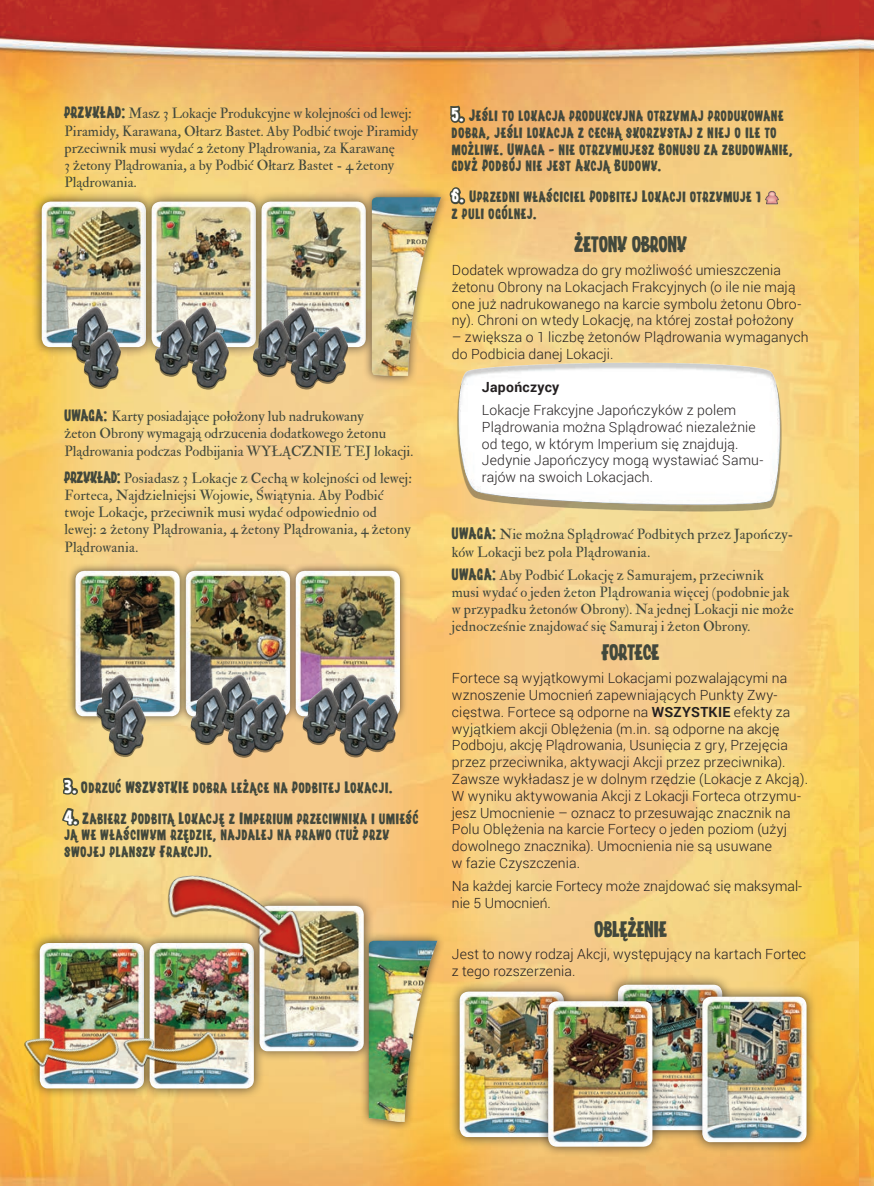
<style>
.page{position:relative;width:874px;height:1186px;background:#fff}
.page>*{position:absolute;margin:0;border:0;box-sizing:border-box;transform-origin:0 0}
.new_boldniejszy{font:19.25px "Tygodnik";letter-spacing:.01em;color:#42483c}
.note{font:14.35px/17.2px "IM FELL Double Pica Roman";color:#42483c}
.basic_txt{font:14.35px/17.2px "IM FELL Double Pica Roman";letter-spacing:.01em;color:#42483c}
.basic_txt-2{font:300 14px/16.8px "Roboto";letter-spacing:.01em;color:#231f20}
.note-2{font:14px/16.8px "Tygodnik";letter-spacing:.065em;color:#42483c}
.basic_txt-3{font:700 14px "Roboto";letter-spacing:.02em;color:#231f20}
.s1{font-family:"Tygodnik";font-size:14px}
.s2{font-size:17.5px;color:#fff}
.s3{font-weight:700}
</style>
<div class="page">
<img style="left:0;top:0;width:858px;height:1186px">
<img style="left:858px;top:0;width:15px;height:595px">
<img style="left:409px;top:331px;width:371px;height:238px">
<img style="left:778px;top:595px;width:95px;height:591px">
<svg style="left:447px;top:104px;width:21px;height:22px"></svg>
<svg style="left:447px;top:184px;width:21px;height:24px"></svg>
<img style="left:764px;top:190px;width:15px;height:15px">
<svg style="left:60px;top:775px;width:22px;height:54px"></svg>
<div style="left:448px;top:980px;width:126px;height:167px;background:#231f20;opacity:.75"></div>
<img style="left:459px;top:991px;width:78px;height:146px">
<div style="left:606px;top:973px;width:126px;height:167px;background:#231f20;opacity:.75"></div>
<img style="left:617px;top:984px;width:105px;height:146px">
<div style="left:691px;top:985px;width:126px;height:167px;background:#231f20;opacity:.75"></div>
<img style="left:702px;top:996px;width:104px;height:146px">
<div style="left:537px;top:990px;width:126px;height:167px;background:#231f20;opacity:.75"></div>
<img style="left:548px;top:1001px;width:104px;height:145px">
<div style="left:177px;top:562px;width:121px;height:163px;background:#231f20;opacity:.75"></div>
<img style="left:188px;top:571px;width:99px;height:99px">
<div style="left:67px;top:562px;width:121px;height:163px;background:#231f20;opacity:.75"></div>
<img style="left:75px;top:571px;width:105px;height:145px">
<div style="left:287px;top:562px;width:121px;height:163px;background:#231f20;opacity:.75"></div>
<img style="left:295px;top:571px;width:105px;height:99px">
<img style="left:81px;top:651px;width:64px;height:94px">
<img style="left:312px;top:651px;width:64px;height:19px">
<img style="left:200px;top:651px;width:64px;height:19px">
<img style="left:94px;top:675px;width:64px;height:86px">
<img style="left:324px;top:757px;width:65px;height:2px">
<img style="left:213px;top:754px;width:64px;height:4px">
<img style="left:287px;top:663px;width:64px;height:94px">
<img style="left:175px;top:663px;width:65px;height:94px">
<img style="left:345px;top:670px;width:65px;height:87px">
<img style="left:234px;top:670px;width:64px;height:84px">
<div style="left:31px;top:191px;width:125px;height:167px;background:#231f20;opacity:.75"></div>
<img style="left:42px;top:202px;width:99px;height:145px">
<div style="left:141px;top:191px;width:125px;height:167px;background:#231f20;opacity:.75"></div>
<img style="left:151px;top:202px;width:99px;height:105px">
<div style="left:250px;top:191px;width:126px;height:167px;background:#231f20;opacity:.75"></div>
<img style="left:261px;top:202px;width:101px;height:145px">
<img style="left:56px;top:283px;width:65px;height:94px">
<img style="left:164px;top:283px;width:65px;height:24px">
<img style="left:262px;top:283px;width:65px;height:19px">
<img style="left:69px;top:307px;width:64px;height:84px">
<img style="left:177px;top:307px;width:61px;height:82px">
<img style="left:275px;top:389px;width:64px;height:5px">
<img style="left:140px;top:295px;width:64px;height:85px">
<img style="left:238px;top:295px;width:64px;height:94px">
<img style="left:296px;top:302px;width:64px;height:89px">
<div style="left:362px;top:188px;width:86px;height:197px;background:#231f20;opacity:.75"></div>
<img style="left:371px;top:197px;width:73px;height:179px">
<div style="left:359px;top:931px;width:86px;height:200px;background:#231f20;opacity:.75"></div>
<img style="left:368px;top:940px;width:82px;height:182px">
<div style="left:29px;top:932px;width:125px;height:167px;background:#231f20;opacity:.75"></div>
<img style="left:40px;top:943px;width:99px;height:51px">
<div style="left:139px;top:932px;width:126px;height:167px;background:#231f20;opacity:.75"></div>
<img style="left:149px;top:992px;width:105px;height:96px">
<div style="left:248px;top:895px;width:126px;height:166px;background:#231f20;opacity:.75"></div>
<img style="left:259px;top:905px;width:104px;height:146px">
<img style="left:141px;top:841px;width:198px;height:151px">
<img style="left:145px;top:994px;width:100px;height:119px">
<img style="left:10px;top:994px;width:135px;height:119px">
<p class="note" style="left:64px;top:105px;width:355px"><span class="s1">PRZYKŁAD:</span> Masz 3 Lokacje Produkcyjne w kolejności od lewej:<br>Piramidy, Karawana, Ołtarz Bastet. Aby Podbić twoje Piramidy przeciwnik musi wydać 2 żetony Plądrowania, za Karawanę<br>3 żetony Plądrowania, a by Podbić Ołtarz Bastet - 4 żetony Plądrowania.</p>
<p class="note" style="left:64px;top:408px;width:350px"><span class="s1">UWAGA:</span> Karty posiadające położony lub nadrukowany<br>żeton Obrony wymagają odrzucenia dodatkowego żetonu<br>Plądrowania podczas Podbijania WYŁĄCZNIE TEJ lokacji.</p>
<p class="note" style="left:64px;top:469px;width:349px"><span class="s1">PRZYKŁAD:</span> Posiadasz 3 Lokacje z Cechą w kolejności od lewej:<br>Forteca, Najdzielniejsi Wojowie, Świątynia. Aby Podbić twoje Lokacje, przeciwnik musi wydać odpowiednio od lewej: 2 żetony Plądrowania, 4 żetony Plądrowania, 4 żetony Plądrowania.</p>
<p class="note-2" style="left:64px;top:778px;width:329px"><span class="s2">3.</span> Odrzuć WSZYSTKIE dobra leżące na Podbitej Lokacji.</p>
<p class="note-2" style="left:64px;top:809px;width:355px"><span class="s2">4.</span> Zabierz Podbitą Lokację z Imperium przeciwnika i umieść ją we właściwym rzędzie, najdalej na prawo (tuż przy swojej planszy Frakcji).</p>
<p class="note-2" style="left:451px;top:106px;width:342px"><span class="s2">5.</span> Jeśli to lokacja produkcyjna otrzymaj produkowane dobra, jeśli lokacja z cechą skorzystaj z niej o ile to możliwe. Uwaga – nie otrzymujesz Bonusu za zbudowanie, gdyż Podbój nie jest Akcją Budowy.</p>
<p class="note-2" style="left:451px;top:188px;width:310px"><span class="s2">6.</span> Uprzedni właściciel Podbitej Lokacji otrzymuje 1 z puli ogólnej.</p>
<p class="new_boldniejszy" style="left:574px;top:231px;width:114px">ŻETONY OBRONY</p>
<p class="basic_txt-2" style="left:451px;top:261px;width:351px">Dodatek wprowadza do gry możliwość umieszczenia żetonu Obrony na Lokacjach Frakcyjnych (o ile nie mają one już nadrukowanego na karcie symbolu żetonu Obro&shy;ny). Chroni on wtedy Lokację, na której został położony</p>
<p class="basic_txt-2" style="left:451px;top:328px;width:358px">– zwiększa o 1 liczbę żetonów Plądrowania wymaganych do Podbicia danej Lokacji.</p>
<p class="basic_txt-3" style="left:481px;top:377px;width:79px">Japończycy</p>
<p class="basic_txt-2" style="left:481px;top:401px;width:283px">Lokacje Frakcyjne Japończyków z polem Plądrowania można Splądrować niezależnie od tego, w którym Imperium się znajdują.<br>Jedynie Japończycy mogą wystawiać Samu&shy;rajów na swoich Lokacjach.</p>
<p class="basic_txt" style="left:451px;top:526px;width:343px"><span class="s1">UWAGA:</span> Nie można Splądrować Podbitych przez Japończy&shy;ków Lokacji bez pola Plądrowania.</p>
<p class="basic_txt" style="left:451px;top:566px;width:343px"><span class="s1">UWAGA:</span> Aby Podbić Lokację z Samurajem, przeciwnik musi wydać o jeden żeton Plądrowania więcej (podobnie jak w przypadku żetonów Obrony). Na jednej Lokacji nie może jednocześnie znajdować się Samuraj i żeton Obrony.</p>
<p class="new_boldniejszy" style="left:601px;top:639px;width:59px">FORTECE</p>
<p class="basic_txt-2" style="left:451px;top:669px;width:357px">Fortece są wyjątkowymi Lokacjami pozwalającymi na wznoszenie Umocnień zapewniających Punkty Zwy&shy;cięstwa. Fortece są odporne na <span class="s3">WSZYSTKIE</span> efekty za wyjątkiem akcji Oblężenia (m.in. są odporne na akcję Podboju, akcję Plądrowania, Usunięcia z gry, Przejęcia przez przeciwnika, aktywacji Akcji przez przeciwnika).<br>Zawsze wykładasz je w dolnym rzędzie (Lokacje z Akcją).<br>W wyniku aktywowania Akcji z Lokacji Forteca otrzymu&shy;jesz Umocnienie – oznacz to przesuwając znacznik na Polu Oblężenia na karcie Fortecy o jeden poziom (użyj dowolnego znacznika). Umocnienia nie są usuwane<br>w fazie Czyszczenia.</p>
<p class="basic_txt-2" style="left:451px;top:877px;width:352px">Na każdej karcie Fortecy może znajdować się maksymal&shy;nie 5 Umocnień.</p>
<p class="new_boldniejszy" style="left:594px;top:915px;width:74px">OBLĘŻENIE</p>
<p class="basic_txt-2" style="left:451px;top:945px;width:355px">Jest to nowy rodzaj Akcji, występujący na kartach Fortec z tego rozszerzenia.</p>
</div>
